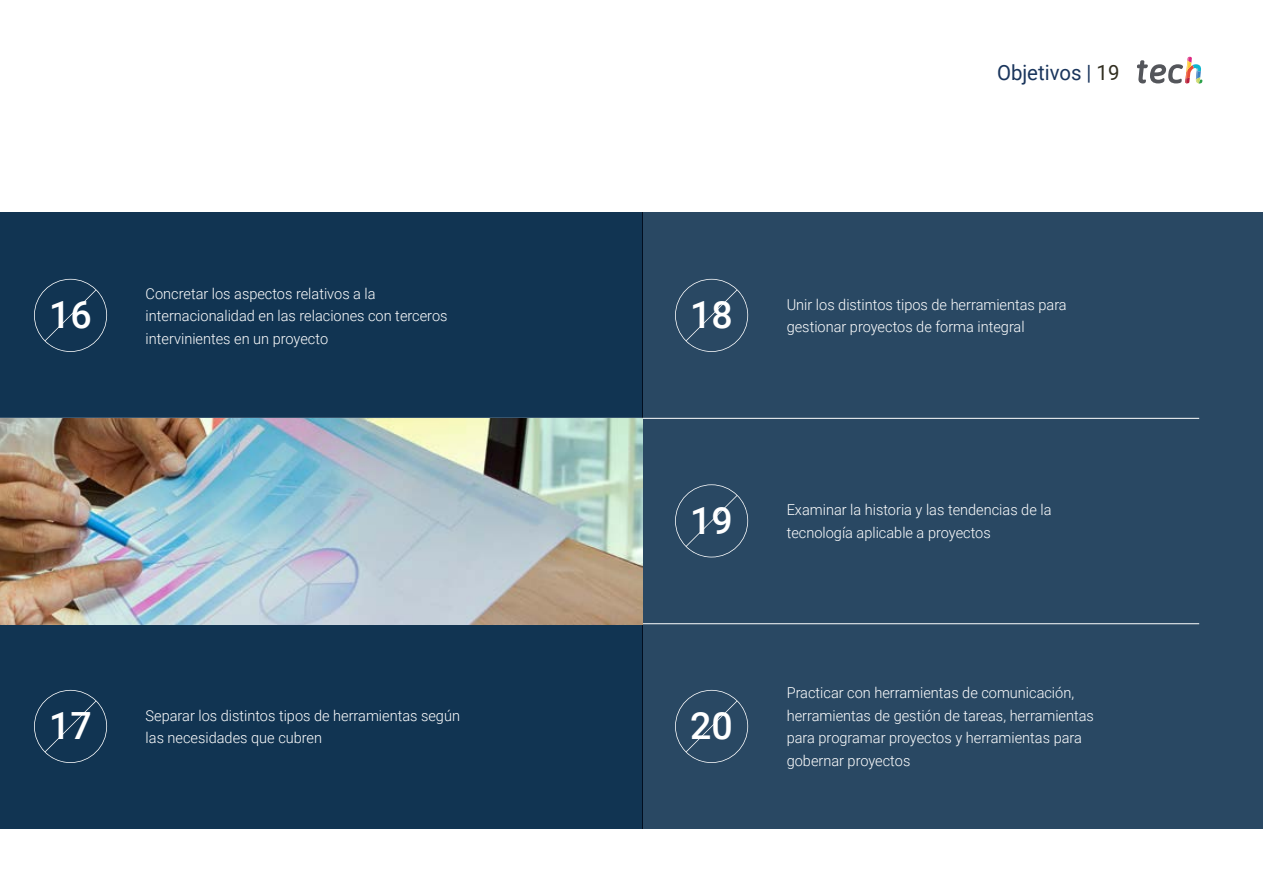
<style>
.page{position:relative;width:1263px;height:893px;background:#fff}
.page>*{position:absolute;margin:0;border:0;box-sizing:border-box;transform-origin:0 0}
.t1{font:500 37.5px "Roboto";color:#fff}
.t2{font:21px "Roboto";color:#1a355c}
.t3{font:300 15px/22.5px "Roboto";color:#fff}
.s1{color:#312e20}
</style>
<div class="page">
<svg style="left:1137px;top:57px;width:65px;height:27px"></svg>
<div style="left:0;top:213px;width:642px;height:616px;background:#113452"></div>
<div style="left:642px;top:213px;width:621px;height:616px;background:#294863"></div>
<svg style="left:34px;top:279px;width:73px;height:73px"></svg>
<svg style="left:675px;top:484px;width:73px;height:73px"></svg>
<svg style="left:675px;top:690px;width:73px;height:73px"></svg>
<svg style="left:34px;top:690px;width:73px;height:73px"></svg>
<svg style="left:675px;top:279px;width:73px;height:73px"></svg>
<hr style="left:0;top:418px;width:1199px;height:1px;background:#fff">
<hr style="left:0;top:623px;width:1199px;height:1px;background:#fff">
<img style="left:0;top:418px;width:642px;height:206px">
<h1 class="t1" style="left:49px;top:288px;width:44px">16</h1>
<p class="t3" style="left:146px;top:281px;width:303px">Concretar los aspectos relativos a la internacionalidad en las relaciones con terceros intervinientes en un proyecto</p>
<h1 class="t1" style="left:49px;top:699px;width:44px">17</h1>
<p class="t3" style="left:146px;top:704px;width:316px">Separar los distintos tipos de herramientas según las necesidades que cubren</p>
<h2 class="t2" style="left:997px;top:57px;width:124px">Objetivos | <span class="s1">19</span></h2>
<h1 class="t1" style="left:690px;top:288px;width:44px">18</h1>
<p class="t3" style="left:787px;top:293px;width:282px">Unir los distintos tipos de herramientas para gestionar proyectos de forma integral</p>
<h1 class="t1" style="left:690px;top:494px;width:44px">19</h1>
<p class="t3" style="left:787px;top:498px;width:266px">Examinar la historia y las tendencias de la tecnología aplicable a proyectos</p>
<h1 class="t1" style="left:690px;top:699px;width:44px">20</h1>
<p class="t3" style="left:787px;top:681px;width:309px">Practicar con herramientas de comunicación, herramientas de gestión de tareas, herramientas para programar proyectos y herramientas para gobernar proyectos</p>
</div>
